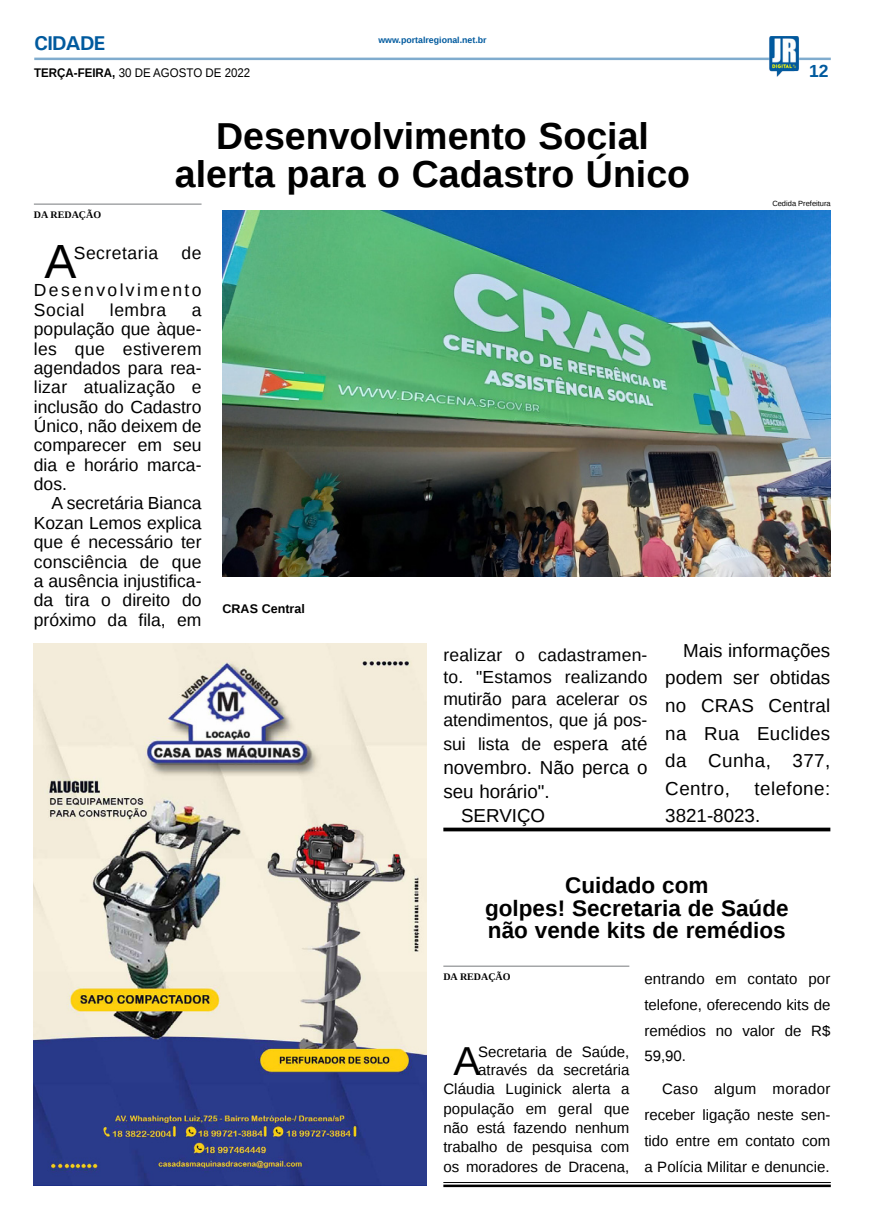
<style>
.page{position:relative;width:869px;height:1223px;background:#fff}
.page>*{position:absolute;margin:0;border:0;box-sizing:border-box;transform-origin:0 0}
.MATÉRIA{font:48px "Liberation Sans";color:#000}
.MATÉRIA-2{font:40.38px "Liberation Sans";color:#000}
.TÍTULO{font:700 37.5px "Liberation Sans";color:#000}
.TÍTULO-2{font:700 22.5px/22.5px "Liberation Sans";color:#000}
.TITULO_PG{font:700 20px "Univers";letter-spacing:-.04em;color:#005a9e}
.MATÉRIA-3{font:18.75px/27.6px "Liberation Sans";color:#000}
.MATÉRIA-4{font:18.75px/27.6px "Liberation Sans";letter-spacing:.025em;color:#000}
.MATÉRIA-5{font:17.5px/19.4px "Liberation Sans";color:#000;text-align:justify}
.MATÉRIA-6{font:17.5px/37.5px "Liberation Sans";letter-spacing:.135em;color:#000;text-align:right}
.MATÉRIA-7{font:17.5px "Liberation Sans";letter-spacing:.03em;color:#000}
.TÍTULO-3{font:700 17.5px "Liberation Sans";color:#005a9e}
.MATÉRIA-8{font:15px/25.9px "Liberation Sans";color:#000;text-align:justify}
.DATA_PG{font:12.5px "Liberation Sans";color:#000;scale:.92 1}
.LEGENDA{font:700 12.5px "Liberation Sans";color:#000}
.CRÉDITO_NOME{font:700 10px "Liberation Serif";color:#000}
.DATA_PG-2{font:700 8.75px "Liberation Sans";color:#005a9e}
.CRÉDITO_FOTO{font:7.5px "Liberation Sans";color:#000}
.s1{font-weight:700}
.s2{font-size:18.75px}
</style>
<div class="page">
<hr style="left:34px;top:58px;width:796px;height:2px;background:#005a9e">
<img style="left:768px;top:36px;width:30px;height:41px">
<img style="left:34px;top:643px;width:392px;height:542px">
<hr style="left:443px;top:1182px;width:387px;height:1px;background:#000">
<hr style="left:443px;top:1184px;width:387px;height:3px;background:#000">
<img style="left:222px;top:211px;width:608px;height:365px">
<hr style="left:34px;top:203px;width:167px;height:2px;background:#939598">
<svg style="left:443px;top:827px;width:387px;height:4px;background:#282828"></svg>
<hr style="left:443px;top:965px;width:186px;height:1px;background:#939598">
<p class="TITULO_PG" style="left:34px;top:31px;width:72px">CIDADE</p>
<p class="DATA_PG" style="left:34px;top:65px;width:236px"><span class="s1">TERÇA-FEIRA,</span> 30 DE AGOSTO DE 2022</p>
<p class="DATA_PG-2" style="left:378px;top:34px;width:110px">www.portalregional.net.br</p>
<p class="TÍTULO" style="left:216px;top:110px;width:434px">Desenvolvimento Social</p>
<p class="TÍTULO" style="left:175px;top:148px;width:516px">alerta para o Cadastro Único</p>
<p class="CRÉDITO_NOME" style="left:34px;top:208px;width:69px">DA REDAÇÃO</p>
<p class="MATÉRIA" style="left:44px;top:234px;width:33px">A</p>
<p class="MATÉRIA-7" style="left:74px;top:243px;width:86px">Secretaria</p>
<p class="MATÉRIA-6" style="left:34px;top:235px;width:169px">de<br>Desenvolvimento</p>
<p class="MATÉRIA-5" style="left:34px;top:301px;width:52px">Social</p>
<p class="MATÉRIA-5" style="left:110px;top:301px;width:58px">lembra</p>
<p class="MATÉRIA-5" style="left:34px;top:301px;width:169px;text-indent:158px">a população que àque&shy;les que estiverem agendados para rea&shy;lizar atualização e inclusão do Cadastro Único, não deixem de comparecer em seu dia e horário marca&shy;dos.</p>
<p class="MATÉRIA-5" style="left:34px;top:494px;width:169px;text-indent:18px">A secretária Bianca Kozan Lemos explica que é necessário ter consciência de que a ausência injustifica&shy;da tira o direito do próximo da fila, em</p>
<p class="LEGENDA" style="left:222px;top:599px;width:84px">CRAS Central</p>
<p class="TÍTULO-3" style="left:808px;top:58px;width:21px">12</p>
<p class="CRÉDITO_FOTO" style="left:772px;top:199px;width:60px">Cedida Prefeitura</p>
<p class="MATÉRIA-5" style="left:443px;top:645px;width:205px;line-height:21.5px">realizar o cadastramen&shy;to. "Estamos realizando mutirão para acelerar os atendimentos, que já pos-</p>
<p class="MATÉRIA-5" style="left:443px;top:735px;width:205px">sui lista de espe<span class="s2">ra até</span></p>
<p class="MATÉRIA-3" style="left:443px;top:756px;width:205px;line-height:24px">novembro. Não perca o seu horário".</p>
<p class="MATÉRIA-3" style="left:461px;top:803px;width:86px">SERVIÇO</p>
<p class="MATÉRIA-3" style="left:665px;top:637px;width:166px;text-align:justify;text-indent:18px">Mais informações podem ser obtidas no CRAS Central na Rua Euclides da Cunha, 377, Centro,</p>
<p class="MATÉRIA-4" style="left:665px;top:775px;width:166px;text-indent:89px">telefone:<br>3821-8023.</p>
<p class="TÍTULO-2" style="left:565px;top:873px;width:145px">Cuidado com</p>
<p class="TÍTULO-2" style="left:485px;top:896px;width:305px">golpes! Secretaria de Saúde não vende kits de remédios</p>
<p class="CRÉDITO_NOME" style="left:443px;top:969px;width:69px">DA REDAÇÃO</p>
<p class="MATÉRIA-8" style="left:644px;top:966px;width:187px">entrando em contato por telefone, oferecendo kits de remédios no valor de R$ 59,90.</p>
<p class="MATÉRIA-8" style="left:644px;top:1076px;width:187px;text-indent:18px">Caso algum morador receber ligação neste sen&shy;tido entre em contato com a Polícia Militar e denuncie.</p>
<p class="MATÉRIA-2" style="left:453px;top:1038px;width:28px">A</p>
<p class="MATÉRIA-8" style="left:478px;top:1044px;width:152px;line-height:17.5px">Secretaria de Saúde, através da secretária</p>
<p class="MATÉRIA-8" style="left:443px;top:1080px;width:187px;line-height:19.4px">Cláudia Luginick alerta a população em geral que não está fazendo nenhum trabalho de pesquisa com os moradores de Dracena,</p>
</div>
